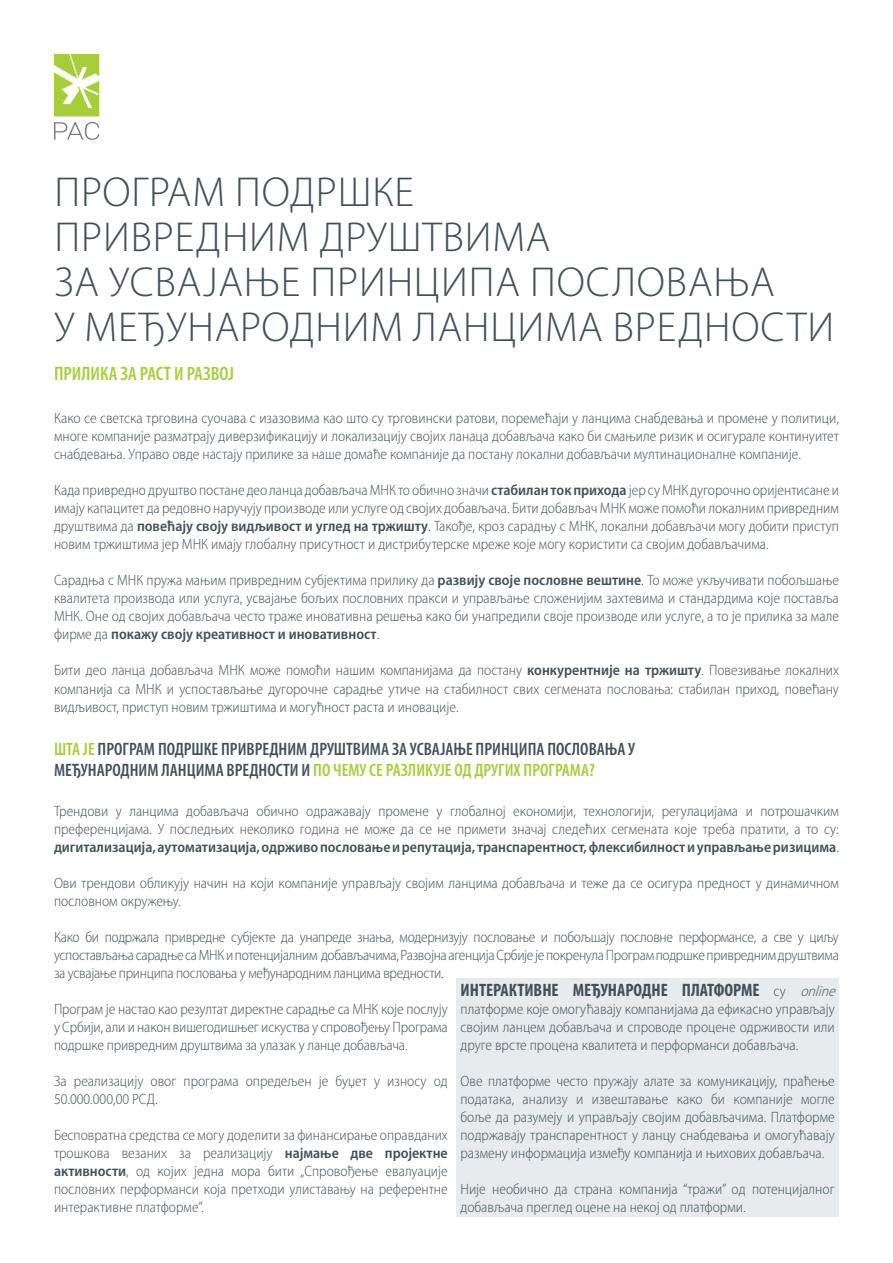
<style>
.page{position:relative;width:893px;height:1263px;background:#fff}
.page>*{position:absolute;margin:0;border:0;box-sizing:border-box;transform-origin:0 0}
.t1{font:300 42px "Myriad Pro";letter-spacing:.02em;color:#425159}
.t2{font:600 condensed 19.5px "Myriad Pro";color:#a6ce39}
.t3{font:600 condensed 18px "Myriad Pro";color:#425159}
.t4{font:600 condensed 18px "Myriad Pro";color:#a6ce39}
.t5{font:700 condensed 18px "Myriad Pro";color:#425159}
.t6{font:300 semi-condensed 15px/18px "Myriad Pro";color:#425159;text-align:justify}
.s1{font-weight:600}
.s2{font-stretch:normal}
.s3{color:#a6ce39}
.s4{color:#425159}
.s5{font-weight:300;font-stretch:semi-condensed;font-size:15px}
.s6{font-weight:300;font-style:italic;font-stretch:semi-condensed;font-size:15px}
</style>
<div class="page">
<svg style="left:54px;top:54px;width:45px;height:62px"></svg>
<svg style="left:54px;top:122px;width:45px;height:18px"></svg>
<div style="left:456px;top:978px;width:383px;height:238px;background:#e7ebed"></div>
<p class="t1" style="left:54px;top:167px;width:361px">ПРОГРАМ ПОДРШКЕ</p>
<p class="t1" style="left:54px;top:212px;width:497px">ПРИВРЕДНИМ ДРУШТВИМА</p>
<p class="t1" style="left:54px;top:257px;width:722px">ЗА УСВАЈАЊЕ ПРИНЦИПА ПОСЛОВАЊА</p>
<p class="t1" style="left:54px;top:302px;width:781px">У МЕЂУНАРОДНИМ ЛАНЦИМА ВРЕДНОСТИ</p>
<p class="t2" style="left:54px;top:362px;width:181px">ПРИЛИКА ЗА РАСТ И РАЗВОЈ</p>
<p class="t6" style="left:54px;top:409px;width:786px">Како се светска трговина суочава с изазовима као што су трговински ратови, поремећаји у ланцима снабдевања и промене у политици, многе компаније разматрају диверзификацију и локализацију својих ланаца добављача како би смањиле ризик и осигурале континуитет снабдевања. Управо овде настају прилике за наше домаће компаније да постану локални добављачи мултинационалне компаније.</p>
<p class="t6" style="left:54px;top:481px;width:786px">Када привредно друштво постане део ланца добављача МНК то обично значи <span class="s1">стабилан ток приходa</span> јер су МНК дугорочно оријентисане и имају капацитет да редовно наручују производе или услуге од својих добављача. Бити добављач МНК може помоћи локалним привредним друштвима да <span class="s1">повећају своју видљивост и углед на тржишту</span><span class="s2">.</span> Такође, кроз сарадњу с МНК, локални добављачи могу добити приступ новим тржиштима јер МНК имају глобалну присутност и дистрибутерске мреже које могу користити са својим добављачима.</p>
<p class="t6" style="left:54px;top:571px;width:786px">Сарадња с МНК пружа мањим привредним субјектима прилику да <span class="s1">развију своје пословне вештине</span><span class="s2">.</span> То може укључивати побољшање квалитета производа или услуга, усвајање бољих пословних пракси и управљање сложенијим захтевима и стандардима које поставља МНК. Оне од својих добављача често траже иновативна решења како би унапредили своје производе или услуге, а то је прилика за мале фирме да <span class="s1">покажу своју креативност и иновативност</span><span class="s2">.</span></p>
<p class="t6" style="left:54px;top:661px;width:786px">Бити део ланца добављача МНК може помоћи нашим компанијама да постану <span class="s1">конкурентније на тржишту</span>. Повезивање локалних компанија са МНК и успостављање дугорочне сарадње утиче на стабилност свих сегмената пословања: стабилан приход, повећану видљивост, приступ новим тржиштима и могућност раста и иновације.</p>
<p class="t3" style="left:54px;top:738px;width:583px"><span class="s3">ШТА ЈЕ</span> ПРОГРАМ ПОДРШКЕ ПРИВРЕДНИМ ДРУШТВИМА ЗА УСВАЈАЊЕ ПРИНЦИПА ПОСЛОВАЊА У</p>
<p class="t4" style="left:54px;top:759px;width:542px"><span class="s4">МЕЂУНАРОДНИМ ЛАНЦИМА ВРЕДНОСТИ И</span> ПО ЧЕМУ СЕ РАЗЛИКУЈЕ ОД ДРУГИХ ПРОГРАМА?</p>
<p class="t6" style="left:54px;top:802px;width:786px">Трендови у ланцима добављача обично одражавају промене у глобалној економији, технологији, регулацијама и потрошачким преференцијама. У последњих неколико година не може да се не примети значај следећих сегмената које треба пратити, а то су: <span class="s1">дигитализација, аутоматизација, одрживо пословање и репутација, транспарентност, флексибилност и управљање ризицима</span><span class="s2">.</span></p>
<p class="t6" style="left:54px;top:874px;width:786px">Ови трендови обликују начин на који компаније управљају својим ланцима добављача и теже да се осигура предност у динамичном пословном окружењу.</p>
<p class="t6" style="left:54px;top:928px;width:786px">Како би подржала привредне субјекте да унапреде знања, модернизују пословање и побољшају пословне перформансе, а све у циљу успостављања сарадње са МНК и потенцијалним добављачима, Развојна агенција Србије је покренула Програм подршке привредним друштвима за усвајање принципа пословања у међународним ланцима вредности.</p>
<p class="t6" style="left:54px;top:1000px;width:395px">Програм је настао као резултат директне сарадње са МНК које послују у Србији, али и након вишегодишњег искуства у спровођењу Програма подршке привредним друштвима за улазак у ланце добављача.</p>
<p class="t6" style="left:54px;top:1072px;width:395px">За реализацију овог програма опредељен је буџет у износу од<br>50.000.000,00 РСД.</p>
<p class="t6" style="left:54px;top:1126px;width:395px">Бесповратна средства се могу доделити за финансирање оправданих трошкова везаних за реализацију <span class="s1">најмање две пројектне активности</span>, од којих једна мора бити „Спровођење евалуације пословних перформанси која претходи улиставању на референтне интерактивне платформе”.</p>
<p class="t5" style="left:460px;top:979px;width:381px">ИНТЕРАКТИВНЕ МЕЂУНАРОДНЕ ПЛАТФОРМЕ <span class="s5">су</span> <span class="s6">оnline</span></p>
<p class="t6" style="left:460px;top:1000px;width:376px">платформе које омогућавају компанијама да ефикасно управљају својим ланцем добављача и спроводе процене одрживости или друге врсте процена квалитета и перформанси добављача.</p>
<p class="t6" style="left:460px;top:1072px;width:376px">Ове платформе често пружају алате за комуникацију, праћење података, анализу и извештавање како би компаније могле боље да разумеју и управљају својим добављачима. Платформе подржавају транспарентност у ланцу снабдевања и омогућавају размену информација између компанија и њихових добављача.</p>
<p class="t6" style="left:460px;top:1180px;width:376px">Није необично да страна компанија “тражи” од потенцијалног добављача преглед оцене на некој од платформи.</p>
</div>
